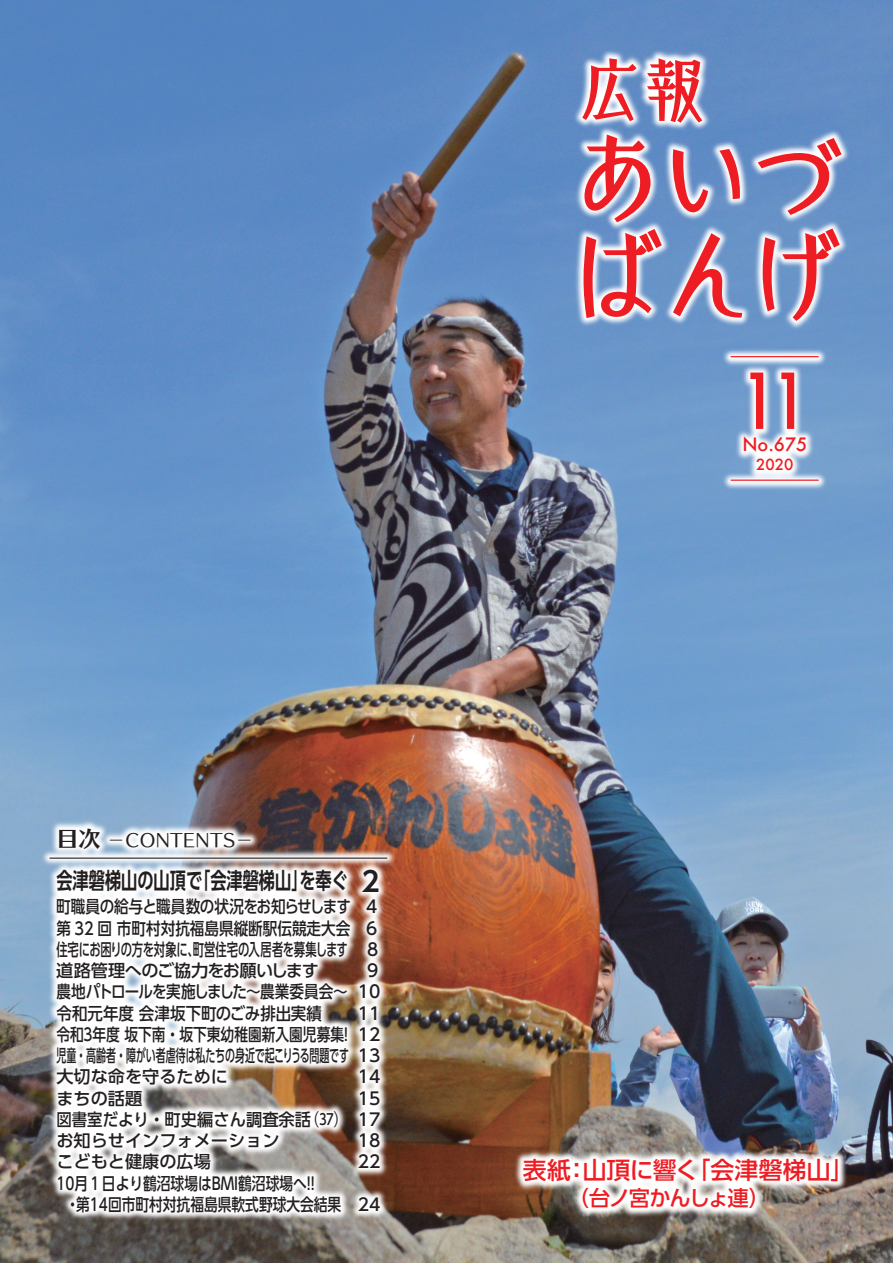
<style>
.page{position:relative;width:893px;height:1263px;background:#fff}
.page>*{position:absolute;margin:0;border:0;box-sizing:border-box;transform-origin:0 0}
.t1{font:700 105.3px/97.8px "Echo Std";letter-spacing:-.145em;color:#ee1d23}
.t2{font:500 condensed 74.7px "Futura";color:#ee1d23}
.t3{font:700 70.5px "Echo Std";color:#ee1d23}
.t4{font:700 27.45px "UD Shin Go Pr 6 De";color:#231f20}
.t5{font:500 23.7px "UD Shin Go Pr 6";letter-spacing:.005em;color:#ee1d23}
.t6{font:700 22.5px "UD Shin Go Pr 6 De";color:#231f20;scale:.72 1}
.t7{font:22.05px "UD Typos 515 Std";color:#231f20}
.t8{font:500 21.3px "UD Shin Go Pr 6";letter-spacing:-.06em;color:#ee1d23}
.t9{font:18px "UD Typos 510 Std";color:#231f20}
.t10{font:500 18px "Futura";color:#ee1d23}
.t11{font:500 17.1px/21.3px "UD Shin Go Pr 6";color:#231f20}
.t12{font:500 17.1px "UD Shin Go Pr 6";color:#231f20;scale:.8 1}
.t13{font:500 17.1px "UD Shin Go Pr 6";color:#231f20;scale:.9 1}
.t14{font:500 17.1px "UD Shin Go Pr 6";color:#231f20;scale:.58 1}
.t15{font:500 17.1px "UD Shin Go Pr 6";letter-spacing:-.025em;color:#231f20;scale:.66 1}
.t16{font:500 17.1px "UD Shin Go Pr 6";letter-spacing:-.035em;color:#231f20;scale:.85 1}
.t17{font:500 17.1px "UD Shin Go Pr 6";letter-spacing:-.055em;color:#231f20;scale:.85 1}
.t18{font:500 17.1px "UD Shin Go Pr 6";color:#231f20;scale:.85 1}
.t19{font:500 17.1px "UD Shin Go Pr 6";letter-spacing:-.03em;color:#231f20}
.t20{font:500 17.1px "UD Shin Go Pr 6";color:#231f20;scale:.66 1}
.t21{font:300 17.1px "UD Shin Go Pr 6";color:#231f20;scale:.95 1}
.t22{font:500 15px "Futura";color:#ee1d23}
.t23{font:500 15px "UD Shin Go Pr 6";color:#231f20;scale:.95 1}
.s1{font-weight:300}
</style>
<div class="page">
<img style="left:0;top:0;width:893px;height:1263px">
<img style="left:458px;top:1094px;width:435px;height:169px">
<img style="left:0;top:766px;width:446px;height:497px">
<hr style="left:50px;top:857px;width:337px;height:2px;background:#231f20">
<img style="left:507px;top:0;width:386px;height:539px">
<img style="left:511px;top:0;width:382px;height:397px">
<div style="left:702px;top:511px;width:145px;height:18px;background:#6d9bcd"></div>
<img style="left:688px;top:381px;width:173px;height:130px">
<hr style="left:731px;top:356px;width:88px;height:1px;background:#ee1d23">
<hr style="left:731px;top:480px;width:88px;height:1px;background:#ee1d23">
<p class="t7" style="left:56px;top:820px;width:46px">目次</p>
<p class="t9" style="left:107px;top:825px;width:148px">－CONTENTS－</p>
<h3 class="t6" style="left:194px;top:863px;width:215px">「会津磐梯山を奉ぐ</h3>
<h3 class="t6" style="left:56px;top:863px;width:204px">会津磐梯山の山頂で</h3>
<h3 class="t6" style="left:291px;top:863px;width:24px">」</h3>
<h3 class="t4" style="left:361px;top:859px;width:20px">2</h3>
<p class="t16" style="left:56px;top:893px;width:348px">町職員の給与と職員数の状況をお知らせします</p>
<p class="t11" style="left:363px;top:896px;width:19px">４</p>
<p class="t18" style="left:56px;top:914px;width:347px">第 32 回市町村対抗福島県縦断駅伝競走大会</p>
<p class="t11" style="left:363px;top:917px;width:19px">６</p>
<p class="t15" style="left:56px;top:935px;width:443px">住宅にお困りの方を対象に町営住宅の入居者を募集します</p>
<p class="t20" style="left:188px;top:935px;width:19px">、</p>
<p class="t11" style="left:364px;top:938px;width:19px">８</p>
<p class="t19" style="left:56px;top:957px;width:264px">道路管理へのご協力をお願いします</p>
<p class="t11" style="left:364px;top:959px;width:19px">９</p>
<p class="t17" style="left:56px;top:978px;width:344px">農地パトロールを実施しました～農業委員会~</p>
<p class="t11" style="left:358px;top:981px;width:24px">10</p>
<p class="t13" style="left:56px;top:999px;width:297px">令和元年度会津坂下町のごみ排出実績</p>
<p class="t11" style="left:358px;top:1002px;width:24px">11</p>
<p class="t12" style="left:56px;top:1020px;width:361px">令和３年度坂下南・坂下東幼稚園新入園児募集</p>
<p class="t12" style="left:339px;top:1020px;width:53px">! 12</p>
<p class="t14" style="left:56px;top:1042px;width:506px">児童・高齢者・障がい者虐待は私たちの身近で起こりうる問題です</p>
<p class="t11" style="left:358px;top:1044px;width:24px">13</p>
<p class="t11" style="left:56px;top:1066px;width:173px">大切な命を守るために</p>
<p class="t11" style="left:358px;top:1066px;width:24px">14</p>
<p class="t11" style="left:56px;top:1087px;width:87px">まちの話題</p>
<p class="t11" style="left:358px;top:1087px;width:24px">15</p>
<p class="t13" style="left:56px;top:1105px;width:294px">図書室だより・町史編さん調査余話<span class="s1">)</span></p>
<p class="t21" style="left:334px;top:1105px;width:10px">(</p>
<p class="t23" style="left:319px;top:1107px;width:16px">37</p>
<p class="t11" style="left:358px;top:1108px;width:24px">17</p>
<p class="t11" style="left:56px;top:1129px;width:225px">お知らせインフォメーション</p>
<p class="t11" style="left:358px;top:1129px;width:24px">18</p>
<p class="t11" style="left:56px;top:1151px;width:260px">こどもと健康の広場<br>10月１日より鶴沼球場はBMI鶴沼球場へ !!</p>
<p class="t11" style="left:358px;top:1151px;width:24px">22</p>
<p class="t12" style="left:66px;top:1190px;width:346px">第・ 14回市町村対抗福島県軟式野球大会結果</p>
<p class="t11" style="left:358px;top:1193px;width:24px">24</p>
<h3 class="t3" style="left:577px;top:37px;width:135px">広報</h3>
<h1 class="t1" style="left:565px;top:124px;width:287px">あいづばんげ</h1>
<h2 class="t2" style="left:744px;top:353px;width:63px">11</h2>
<p class="t10" style="left:742px;top:432px;width:66px">No.675</p>
<p class="t22" style="left:756px;top:454px;width:39px">2020</p>
<h3 class="t5" style="left:583px;top:1151px;width:117px">山頂に響く</h3>
<h3 class="t5" style="left:523px;top:1151px;width:49px">表紙</h3>
<h3 class="t5" style="left:565px;top:1151px;width:25px">：</h3>
<h3 class="t5" style="left:687px;top:1151px;width:169px">「会津磐梯山「</h3>
<p class="t8" style="left:589px;top:1180px;width:183px">台ノ宮かんしょ連(</p>
</div>
